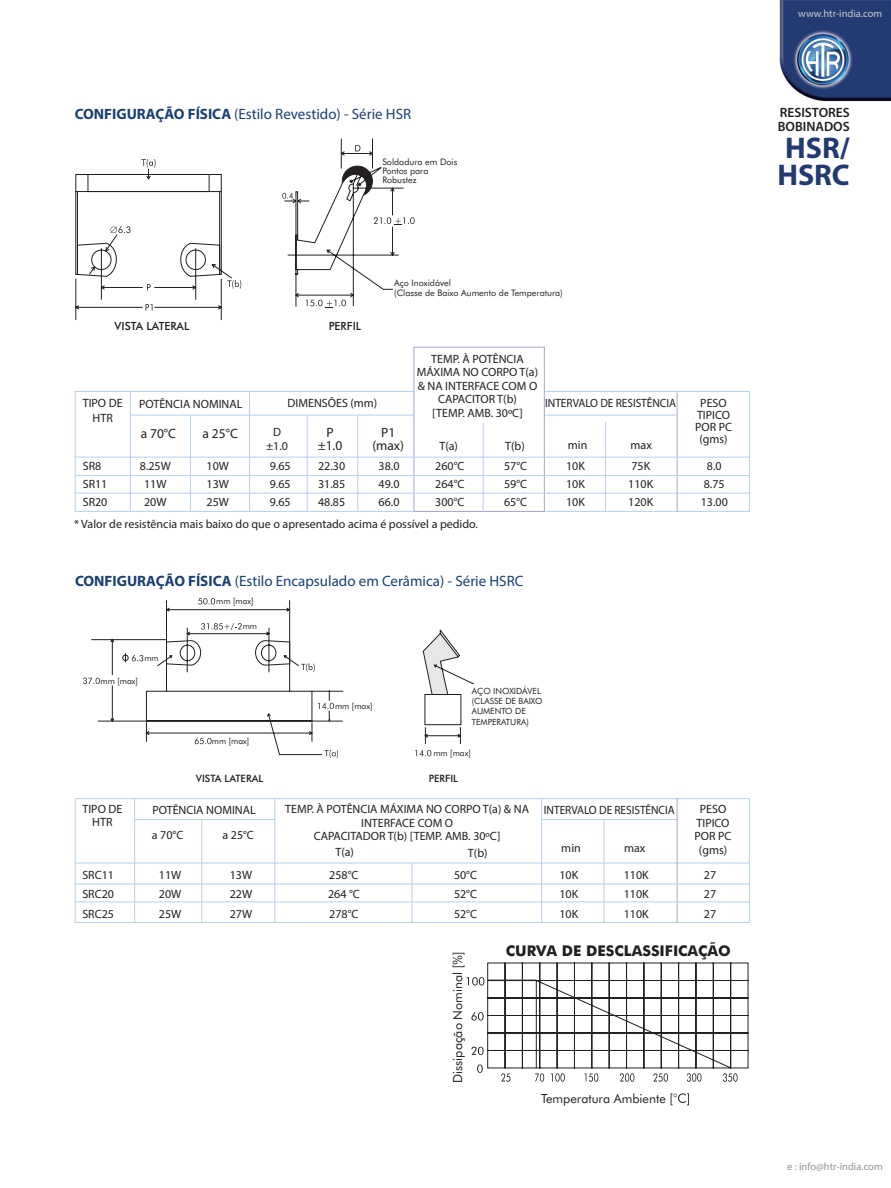
<style>
.page{position:relative;width:891px;height:1188px;background:#fff}
.page>*{position:absolute;margin:0;border:0;box-sizing:border-box;transform-origin:0 0}
.t1{font:700 30px "Myriad Pro";color:#233971}
.t2{font:15px "Myriad Pro";color:#1a3f74}
.t3{font:700 14.85px "Futura BT";color:#231f20}
.t4{font:13.5px "Myriad Pro";color:#231f20}
.t5{font:600 13.5px/13.5px "Myriad Pro";color:#231f20}
.t6{font:12.6px "Futura BT";color:#231f20}
.t7{font:12px/13.5px "Myriad Pro";color:#231f20;text-align:center}
.t8{font:12px "Myriad Pro";color:#231f20;scale:.95 1}
.t9{font:500 11.25px "Futura BT";color:#231f20}
.t10{font:10.5px "Myriad Pro";color:#939598}
.t11{font:10.5px "Myriad Pro";color:#c7c8ca}
.t12{font:500 10.05px "Futura BT";color:#231f20}
.t13{font:9px/9px "Futura BT";color:#231f20}
.t14{font:8.55px/10.2px "Futura BT";color:#231f20}
.s1{font-weight:700}
</style>
<div class="page">
<div style="left:75px;top:391px;width:675px;height:121px;border:1px solid #b9d1ec"></div>
<hr style="left:131px;top:415px;width:283px;height:1px;background:#b9d1ec">
<hr style="left:677px;top:392px;width:1px;height:120px;background:#a9a4d0">
<svg style="left:75px;top:138px;width:340px;height:183px"></svg>
<hr style="left:605px;top:422px;width:1px;height:90px;background:#b9d1ec">
<hr style="left:357px;top:416px;width:1px;height:96px;background:#b9d1ec">
<hr style="left:307px;top:416px;width:1px;height:96px;background:#b9d1ec">
<hr style="left:249px;top:391px;width:1px;height:121px;background:#b9d1ec">
<hr style="left:542px;top:415px;width:136px;height:1px;background:#b9d1ec">
<div style="left:414px;top:347px;width:131px;height:165px;background:#fff;border:1px solid #a9a4d0"></div>
<hr style="left:483px;top:423px;width:1px;height:89px;background:#b9d1ec">
<hr style="left:75px;top:457px;width:675px;height:1px;background:#b9d1ec">
<hr style="left:130px;top:392px;width:1px;height:120px;background:#b9d1ec">
<div style="left:75px;top:798px;width:675px;height:125px;border:1px solid #b9d1ec"></div>
<hr style="left:135px;top:819px;width:140px;height:1px;background:#b9d1ec">
<hr style="left:274px;top:798px;width:1px;height:125px;background:#b9d1ec">
<hr style="left:542px;top:819px;width:136px;height:1px;background:#b9d1ec">
<hr style="left:75px;top:863px;width:675px;height:1px;background:#b9d1ec">
<hr style="left:134px;top:799px;width:1px;height:124px;background:#b9d1ec">
<hr style="left:541px;top:798px;width:1px;height:125px;background:#b9d1ec">
<hr style="left:604px;top:819px;width:1px;height:104px;background:#b9d1ec">
<hr style="left:677px;top:798px;width:1px;height:125px;background:#a9a4d0">
<hr style="left:412px;top:863px;width:1px;height:60px;background:#b9d1ec">
<hr style="left:190px;top:416px;width:1px;height:96px;background:#b9d1ec">
<hr style="left:201px;top:819px;width:1px;height:104px;background:#b9d1ec">
<svg style="left:423px;top:629px;width:51px;height:115px"></svg>
<svg style="left:415px;top:750px;width:16px;height:6px"></svg>
<svg style="left:83px;top:598px;width:261px;height:160px"></svg>
<hr style="left:75px;top:884px;width:675px;height:1px;background:#b9d1ec">
<hr style="left:75px;top:902px;width:675px;height:1px;background:#b9d1ec">
<img style="left:779px;top:0;width:112px;height:102px">
<svg style="left:671px;top:1093px;width:18px;height:12px"></svg>
<svg style="left:453px;top:953px;width:295px;height:129px"></svg>
<hr style="left:488px;top:980px;width:48px;height:1px;background:#231f20">
<hr style="left:75px;top:475px;width:675px;height:1px;background:#b9d1ec">
<hr style="left:75px;top:493px;width:675px;height:1px;background:#b9d1ec">
<p class="t2" style="left:75px;top:105px;width:338px"><span class="s1">CONFIGURAÇÃO FÍSICA</span> (Estilo Revestido) - Série HSR</p>
<p class="t13" style="left:382px;top:157px;width:77px">Soldadura em Dois<br>Pontos para<br>Robustez</p>
<p class="t9" style="left:115px;top:319px;width:76px">VISTA LATERAL</p>
<p class="t9" style="left:329px;top:319px;width:34px">PERFIL</p>
<p class="t13" style="left:394px;top:278px;width:170px;line-height:10.2px">Aço Inoxidável<br>(Classe de Baixo Aumento de Temperatura)</p>
<p class="t7" style="left:83px;top:396px;width:41px;line-height:15px">TIPO DE<br>HTR</p>
<p class="t7" style="left:139px;top:397px;width:105px">POTÊNCIA NOMINAL</p>
<p class="t4" style="left:141px;top:425px;width:37px">a 70°C</p>
<p class="t4" style="left:203px;top:425px;width:37px">a 25°C</p>
<p class="t7" style="left:417px;top:352px;width:123px">TEMP. À POTÊNCIA<br>MÁXIMA NO CORPO T(a) &amp; NA INTERFACE COM O<br>CAPACITOR T(b)</p>
<p class="t7" style="left:432px;top:406px;width:92px">[TEMP. AMB. 30ºC]</p>
<p class="t7" style="left:288px;top:396px;width:91px">DIMENSÕES (mm)</p>
<p class="t8" style="left:545px;top:396px;width:139px">INTERVALO DE RESISTÊNCIA</p>
<p class="t7" style="left:700px;top:396px;width:28px">PESO</p>
<p class="t7" style="left:697px;top:408px;width:35px">TIPICO</p>
<p class="t7" style="left:695px;top:420px;width:38px">POR PC</p>
<p class="t7" style="left:699px;top:432px;width:30px">(gms)</p>
<p class="t4" style="left:381px;top:424px;width:16px">P1</p>
<p class="t4" style="left:372px;top:437px;width:33px">(max)</p>
<p class="t4" style="left:326px;top:424px;width:9px">P</p>
<p class="t4" style="left:318px;top:437px;width:26px">±1.0</p>
<p class="t7" style="left:273px;top:425px;width:9px">D</p>
<p class="t7" style="left:266px;top:439px;width:23px">±1.0</p>
<p class="t7" style="left:568px;top:438px;width:21px">min</p>
<p class="t7" style="left:631px;top:438px;width:23px">max</p>
<p class="t7" style="left:439px;top:439px;width:20px">T(a)</p>
<p class="t7" style="left:505px;top:439px;width:21px">T(b)</p>
<p class="t7" style="left:83px;top:459px;width:20px">SR8</p>
<p class="t7" style="left:140px;top:459px;width:33px">8.25W</p>
<p class="t7" style="left:207px;top:459px;width:24px">10W</p>
<p class="t7" style="left:270px;top:459px;width:22px">9.65</p>
<p class="t7" style="left:318px;top:459px;width:29px">22.30</p>
<p class="t7" style="left:379px;top:459px;width:22px">38.0</p>
<p class="t7" style="left:435px;top:459px;width:31px">260°C</p>
<p class="t7" style="left:504px;top:459px;width:25px">57°C</p>
<p class="t7" style="left:566px;top:459px;width:20px">10K</p>
<p class="t7" style="left:631px;top:459px;width:20px">75K</p>
<p class="t7" style="left:707px;top:459px;width:16px">8.0</p>
<p class="t7" style="left:83px;top:477px;width:26px">SR11</p>
<p class="t7" style="left:144px;top:477px;width:24px">11W</p>
<p class="t7" style="left:207px;top:477px;width:24px">13W</p>
<p class="t7" style="left:270px;top:477px;width:22px">9.65</p>
<p class="t7" style="left:318px;top:477px;width:29px">31.85</p>
<p class="t7" style="left:379px;top:477px;width:22px">49.0</p>
<p class="t7" style="left:435px;top:477px;width:31px">264°C</p>
<p class="t7" style="left:504px;top:477px;width:25px">59°C</p>
<p class="t7" style="left:566px;top:477px;width:20px">10K</p>
<p class="t7" style="left:628px;top:477px;width:26px">110K</p>
<p class="t7" style="left:704px;top:477px;width:22px">8.75</p>
<p class="t7" style="left:83px;top:495px;width:26px">SR20</p>
<p class="t7" style="left:144px;top:495px;width:24px">20W</p>
<p class="t7" style="left:207px;top:495px;width:24px">25W</p>
<p class="t7" style="left:270px;top:495px;width:22px">9.65</p>
<p class="t7" style="left:318px;top:495px;width:29px">48.85</p>
<p class="t7" style="left:379px;top:495px;width:22px">66.0</p>
<p class="t7" style="left:435px;top:495px;width:31px">300°C</p>
<p class="t7" style="left:504px;top:495px;width:25px">65°C</p>
<p class="t7" style="left:566px;top:495px;width:20px">10K</p>
<p class="t7" style="left:628px;top:495px;width:26px">120K</p>
<p class="t7" style="left:701px;top:495px;width:29px">13.00</p>
<p class="t7" style="left:74px;top:517px;width:405px">* Valor de resistência mais baixo do que o apresentado acima é possível a pedido.</p>
<p class="t2" style="left:75px;top:572px;width:450px"><span class="s1">CONFIGURAÇÃO FÍSICA</span> (Estilo Encapsulado em Cerâmica) - Série HSRC</p>
<p class="t14" style="left:216px;top:596px;width:39px">mm [max]</p>
<p class="t14" style="left:144px;top:653px;width:16px">mm</p>
<p class="t14" style="left:101px;top:676px;width:39px">mm [max]</p>
<p class="t14" style="left:243px;top:621px;width:16px">mm</p>
<p class="t14" style="left:212px;top:736px;width:39px">mm [max]</p>
<p class="t14" style="left:335px;top:701px;width:39px">mm [max]</p>
<p class="t14" style="left:472px;top:686px;width:72px">AÇO INOXIDÁVEL (CLASSE DE BAIXO<br>AUMENTO DE<br>TEMPERATURA)</p>
<p class="t14" style="left:433px;top:748px;width:39px">mm [max]</p>
<p class="t12" style="left:196px;top:773px;width:69px">VISTA LATERAL</p>
<p class="t12" style="left:429px;top:773px;width:31px">PERFIL</p>
<p class="t7" style="left:285px;top:802px;width:245px">TEMP. À POTÊNCIA MÁXIMA NO CORPO T(a) &amp; NA<br>INTERFACE COM O</p>
<p class="t7" style="left:314px;top:829px;width:188px">CAPACITADOR T(b) [TEMP. AMB. 30ºC]</p>
<p class="t7" style="left:82px;top:802px;width:41px">TIPO DE<br>HTR</p>
<p class="t7" style="left:152px;top:803px;width:105px">POTÊNCIA NOMINAL</p>
<p class="t8" style="left:544px;top:802px;width:139px">INTERVALO DE RESISTÊNCIA</p>
<p class="t7" style="left:700px;top:802px;width:28px">PESO</p>
<p class="t7" style="left:697px;top:816px;width:35px">TIPICO</p>
<p class="t7" style="left:695px;top:829px;width:38px">POR PC</p>
<p class="t7" style="left:152px;top:828px;width:33px">a 70°C</p>
<p class="t7" style="left:223px;top:829px;width:33px">a 25°C</p>
<p class="t7" style="left:335px;top:845px;width:20px">T(a)</p>
<p class="t7" style="left:468px;top:846px;width:21px">T(b)</p>
<p class="t7" style="left:561px;top:841px;width:21px">min</p>
<p class="t7" style="left:624px;top:841px;width:23px">max</p>
<p class="t7" style="left:699px;top:843px;width:30px">(gms)</p>
<p class="t7" style="left:82px;top:868px;width:33px">SRC11</p>
<p class="t7" style="left:159px;top:868px;width:24px">11W</p>
<p class="t7" style="left:230px;top:868px;width:24px">13W</p>
<p class="t7" style="left:329px;top:868px;width:31px">258°C</p>
<p class="t7" style="left:454px;top:868px;width:25px">50°C</p>
<p class="t7" style="left:559px;top:868px;width:20px">10K</p>
<p class="t7" style="left:624px;top:868px;width:26px">110K</p>
<p class="t7" style="left:704px;top:868px;width:14px">27</p>
<p class="t7" style="left:82px;top:887px;width:33px">SRC20</p>
<p class="t7" style="left:159px;top:887px;width:24px">20W</p>
<p class="t7" style="left:230px;top:887px;width:24px">22W</p>
<p class="t7" style="left:328px;top:887px;width:33px">264 °C</p>
<p class="t7" style="left:454px;top:887px;width:25px">52°C</p>
<p class="t7" style="left:559px;top:887px;width:20px">10K</p>
<p class="t7" style="left:624px;top:887px;width:26px">110K</p>
<p class="t7" style="left:704px;top:887px;width:14px">27</p>
<p class="t7" style="left:82px;top:907px;width:33px">SRC25</p>
<p class="t7" style="left:159px;top:907px;width:24px">25W</p>
<p class="t7" style="left:230px;top:907px;width:24px">27W</p>
<p class="t7" style="left:329px;top:907px;width:31px">278°C</p>
<p class="t7" style="left:454px;top:907px;width:25px">52°C</p>
<p class="t7" style="left:559px;top:907px;width:20px">10K</p>
<p class="t7" style="left:624px;top:907px;width:26px">110K</p>
<p class="t7" style="left:704px;top:907px;width:14px">27</p>
<p class="t6" style="left:450px;top:1083px;width:113px;rotate:-90deg">Dissipação Nominal</p>
<p class="t3" style="left:506px;top:941px;width:227px">CURVA DE DESCLASSIFICAÇÃO</p>
<p class="t6" style="left:541px;top:1090px;width:126px">Temperatura Ambiente</p>
<p class="t11" style="left:798px;top:7px;width:86px">www.htr-india.com</p>
<p class="t5" style="left:778px;top:105px;width:74px">RESISTORES<br>BOBINADOS</p>
<p class="t1" style="left:785px;top:128px;width:66px">HSR/</p>
<p class="t1" style="left:777px;top:155px;width:74px">HSRC</p>
<p class="t10" style="left:787px;top:1160px;width:97px">e : info@htr-india.com</p>
</div>
